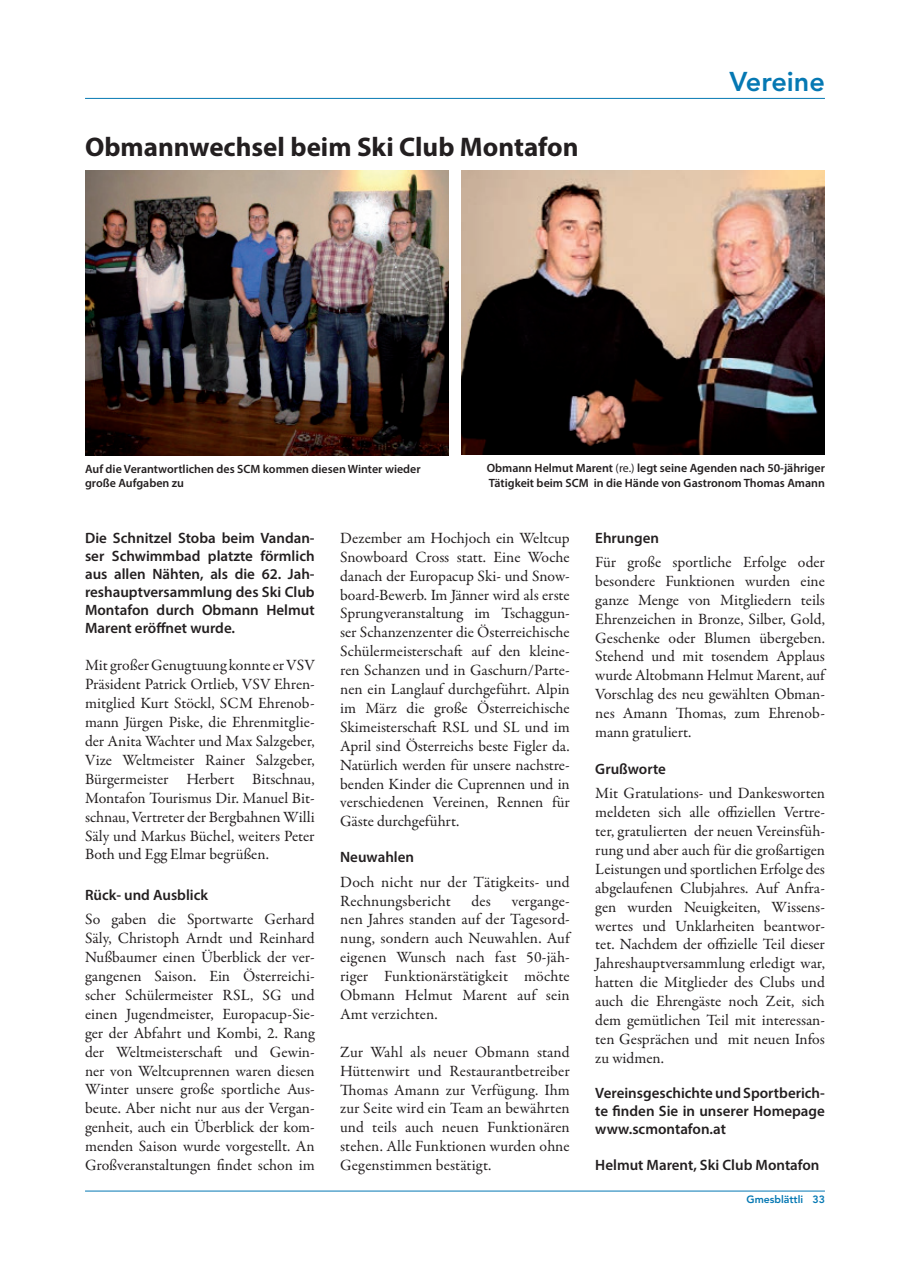
<style>
.page{position:relative;width:910px;height:1280px;background:#fff}
.page>*{position:absolute;margin:0;border:0;box-sizing:border-box;transform-origin:0 0}
.Headline{font:700 27px "Myriad Pro";color:#231f20}
.Laufender_Text{font:800 27px "Avenir";color:#0578b3}
.Laufender_Text-2{font:15.75px/18.9px "Garamond Premr Pro";color:#231f20;text-align:justify}
.Vorspann{font:600 15px/18px "Myriad Pro";color:#231f20;text-align:justify}
.Laufender_Text-3{font:600 15px "Myriad Pro";color:#231f20}
.Bildtext_rechtsbündi{font:600 12px/14.4px "Myriad Pro";color:#231f20}
.Bildtext_linksbündig{font:600 12px/14.4px "Myriad Pro";color:#231f20}
.t1{font:800 10.5px "Avenir";color:#0578b3}
.s1{font-weight:400}
</style>
<div class="page">
<hr style="left:85px;top:98px;width:740px;height:1px;background:#0578b3">
<hr style="left:85px;top:1191px;width:740px;height:1px;background:#0578b3">
<img style="left:85px;top:170px;width:364px;height:285px">
<img style="left:461px;top:170px;width:364px;height:285px">
<p class="Headline" style="left:85px;top:130px;width:495px">Obmannwechsel beim Ski Club Montafon</p>
<p class="Laufender_Text" style="left:729px;top:65px;width:97px">Vereine</p>
<p class="Bildtext_linksbündig" style="left:85px;top:461px;width:337px">Auf die Verantwortlichen des SCM kommen diesen Winter wieder große Aufgaben zu</p>
<p class="Bildtext_rechtsbündi" style="left:487px;top:461px;width:340px">Obmann Helmut Marent <span class="s1">(re.)</span> legt seine Agenden nach 50-jähriger<br>Tätigkeit beim SCM in die Hände von Gastronom Thomas Amann</p>
<p class="Vorspann" style="left:85px;top:528px;width:231px">Die Schnitzel Stoba beim Vandan&shy;ser Schwimmbad platzte förmlich aus allen Nähten, als die 62. Jah&shy;reshauptversammlung des Ski Club Montafon durch Obmann Helmut Marent eröffnet wurde.</p>
<p class="Laufender_Text-2" style="left:85px;top:656px;width:231px">Mit großer Genugtuung konnte er VSV Präsident Patrick Ortlieb, VSV Ehren&shy;mitglied Kurt Stöckl, SCM Ehrenob&shy;mann Jürgen Piske, die Ehrenmitglie&shy;der Anita Wachter und Max Salzgeber, Vize Weltmeister Rainer Salzgeber, Bürgermeister Herbert Bitschnau, Montafon Tourismus Dir. Manuel Bit&shy;schnau, Vertreter der Bergbahnen Willi Säly und Markus Büchel, weiters Peter Both und Egg Elmar begrüßen.</p>
<p class="Laufender_Text-3" style="left:85px;top:885px;width:125px">Rück- und Ausblick</p>
<p class="Laufender_Text-2" style="left:85px;top:910px;width:231px">So gaben die Sportwarte Gerhard Säly, Christoph Arndt und Reinhard Nußbaumer einen Überblick der ver&shy;gangenen Saison. Ein Österreichi&shy;scher Schülermeister RSL, SG und einen Jugendmeister, Europacup-Sie&shy;ger der Abfahrt und Kombi, 2. Rang der Weltmeisterschaft und Gewin&shy;ner von Weltcuprennen waren diesen Winter unsere große sportliche Aus&shy;beute. Aber nicht nur aus der Vergan&shy;genheit, auch ein Überblick der kom&shy;menden Saison wurde vorgestellt. An Großveranstaltungen findet schon im</p>
<p class="Laufender_Text-2" style="left:340px;top:529px;width:231px">Dezember am Hochjoch ein Weltcup Snowboard Cross statt. Eine Woche danach der Europacup Ski- und Snow&shy;board-Bewerb. Im Jänner wird als erste Sprungveranstaltung im Tschaggun&shy;ser Schanzenzenter die Österreichische Schülermeisterschaft auf den kleine&shy;ren Schanzen und in Gaschurn/Parte&shy;nen ein Langlauf durchgeführt. Alpin im März die große Österreichische Skimeisterschaft RSL und SL und im April sind Österreichs beste Figler da.<br>Natürlich werden für unsere nachstre&shy;benden Kinder die Cuprennen und in verschiedenen Vereinen, Rennen für Gäste durchgeführt.</p>
<p class="Vorspann" style="left:340px;top:848px;width:75px">Neuwahlen</p>
<p class="Laufender_Text-2" style="left:340px;top:873px;width:231px">Doch nicht nur der Tätigkeits- und<br>Rechnungsbericht</p>
<p class="Laufender_Text-2" style="left:472px;top:891px;width:21px">des</p>
<p class="Laufender_Text-2" style="left:340px;top:891px;width:231px;text-indent:172px">vergange&shy;nen Jahres standen auf der Tagesord&shy;nung, sondern auch Neuwahlen. Auf eigenen Wunsch nach fast 50-jäh&shy;riger Funktionärstätigkeit möchte Obmann Helmut Marent auf sein Amt verzichten.</p>
<p class="Laufender_Text-2" style="left:340px;top:1043px;width:231px">Zur Wahl als neuer Obmann stand Hüttenwirt und Restaurantbetreiber Thomas Amann zur Verfügung. Ihm zur Seite wird ein Team an bewährten und teils auch neuen Funktionären stehen. Alle Funktionen wurden ohne Gegenstimmen bestätigt.</p>
<p class="Vorspann" style="left:595px;top:528px;width:65px">Ehrungen</p>
<p class="Laufender_Text-2" style="left:595px;top:553px;width:231px">Für große sportliche Erfolge oder besondere Funktionen wurden eine ganze Menge von Mitgliedern teils Ehrenzeichen in Bronze, Silber, Gold, Geschenke oder Blumen übergeben.<br>Stehend und mit tosendem Applaus wurde Altobmann Helmut Marent, auf Vorschlag des neu gewählten Obman&shy;nes Amann Thomas, zum Ehrenob&shy;mann gratuliert.</p>
<p class="Vorspann" style="left:595px;top:759px;width:72px">Grußworte</p>
<p class="Laufender_Text-2" style="left:595px;top:784px;width:231px">Mit Gratulations- und Dankesworten meldeten sich alle offiziellen Vertre&shy;ter, gratulierten der neuen Vereinsfüh&shy;rung und aber auch für die großartigen Leistungen und sportlichen Erfolge des abgelaufenen Clubjahres. Auf Anfra&shy;gen wurden Neuigkeiten, Wissens&shy;wertes und Unklarheiten beantwor&shy;tet. Nachdem der offizielle Teil dieser Jahreshauptversammlung erledigt war, hatten die Mitglieder des Clubs und auch die Ehrengäste noch Zeit, sich dem gemütlichen Teil mit interessan&shy;ten Gesprächen und mit neuen Infos zu widmen.</p>
<p class="Vorspann" style="left:595px;top:1083px;width:231px">Vereinsgeschichte und Sportberich&shy;te finden Sie in unserer Homepage www.scmontafon.at</p>
<p class="Vorspann" style="left:595px;top:1155px;width:226px">Helmut Marent, Ski Club Montafon</p>
<p class="t1" style="left:747px;top:1193px;width:80px">Gmesblättli 33</p>
</div>
